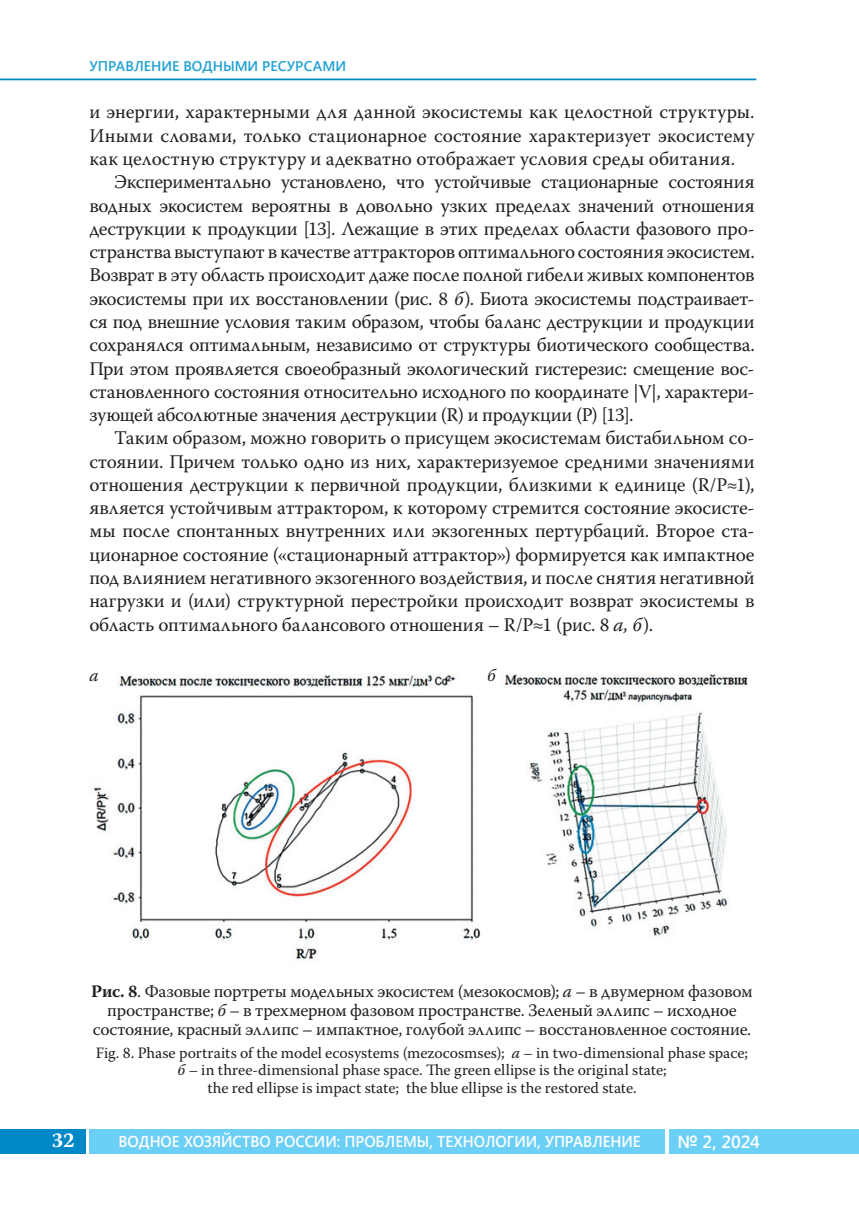
<style>
.page{position:relative;width:859px;height:1206px;background:#fff}
.page>*{position:absolute;margin:0;border:0;box-sizing:border-box;transform-origin:0 0}
.t1{font:700 21px "Warnock Pro";color:#fff}
.t2{font:19.25px "Warnock Pro";letter-spacing:-.01em;color:#231f20}
.t3{font:17.5px/19.2px "Warnock Pro";letter-spacing:-.01em;color:#231f20;text-align:center}
.t4{font:600 17.5px "Segoe UI";color:#fff}
.t5{font:italic 17.5px "Warnock Pro";color:#231f20}
.t6{font:15.75px/17.5px "Warnock Pro";color:#231f20;text-align:center}
.t7{font:600 15.75px "Segoe UI";letter-spacing:-.005em;color:#fff;scale:.95 1}
.t8{font:600 14px "Segoe UI";color:#1fa0d5}
.s1{font-style:italic}
.s2{font-weight:700}
</style>
<div class="page">
<div style="left:89px;top:1128px;width:576px;height:25px;background:#6bcff6"></div>
<div style="left:0;top:1128px;width:86px;height:25px;background:#0088c7"></div>
<div style="left:669px;top:1128px;width:189px;height:25px;background:#6bcff6"></div>
<hr style="left:0;top:79px;width:756px;height:1px;background:#0088c7">
<img style="left:94px;top:674px;width:654px;height:285px">
<p class="t8" style="left:89px;top:56px;width:258px">УПРАВЛЕНИЕ ВОДНЫМИ РЕСУРСАМИ</p>
<p class="t2" style="left:89px;top:105px;width:666px">и энергии, характерными для данной экосистемы как целостной структуры.</p>
<p class="t2" style="left:89px;top:128px;width:666px">Иными словами, только стационарное состояние характеризует экосистему</p>
<p class="t2" style="left:89px;top:151px;width:647px">как целостную структуру и адекватно отображает условия среды обитания.</p>
<p class="t2" style="left:114px;top:174px;width:641px">Экспериментально установлено, что устойчивые стационарные состояния</p>
<p class="t2" style="left:89px;top:198px;width:666px">водных экосистем вероятны в довольно узких пределах значений отношения</p>
<p class="t2" style="left:89px;top:221px;width:666px">деструкции к продукции [13]. Лежащие в этих пределах области фазового про-</p>
<p class="t2" style="left:89px;top:244px;width:666px">странства выступают в качестве аттракторов оптимального состояния экосистем.</p>
<p class="t2" style="left:89px;top:267px;width:666px">Возврат в эту область происходит даже после полной гибели живых компонентов</p>
<p class="t2" style="left:89px;top:291px;width:666px">экосистемы при их восстановлении (рис. 8 <span class="s1">б</span>). Биота экосистемы подстраивает-</p>
<p class="t2" style="left:89px;top:314px;width:666px">ся под внешние условия таким образом, чтобы баланс деструкции и продукции</p>
<p class="t2" style="left:89px;top:337px;width:666px">сохранялся оптимальным, независимо от структуры биотического сообщества.</p>
<p class="t2" style="left:89px;top:361px;width:666px">При этом проявляется своеобразный экологический гистерезис: смещение вос-</p>
<p class="t2" style="left:89px;top:384px;width:666px">становленного состояния относительно исходного по координате |V|, характери-</p>
<p class="t2" style="left:89px;top:407px;width:545px">зующей абсолютные значения деструкции (R) и продукции (P) [13].</p>
<p class="t2" style="left:114px;top:430px;width:641px">Таким образом, можно говорить о присущем экосистемам бистабильном со-</p>
<p class="t2" style="left:89px;top:454px;width:666px">стоянии. Причем только одно из них, характеризуемое средними значениями</p>
<p class="t2" style="left:89px;top:477px;width:666px">отношения деструкции к первичной продукции, близкими к единице (R/P≈1),</p>
<p class="t2" style="left:89px;top:500px;width:666px">является устойчивым аттрактором, к которому стремится состояние экосисте-</p>
<p class="t2" style="left:89px;top:523px;width:666px">мы после спонтанных внутренних или экзогенных пертурбаций. Второе ста-</p>
<p class="t2" style="left:89px;top:547px;width:666px">ционарное состояние («стационарный аттрактор») формируется как импактное</p>
<p class="t2" style="left:89px;top:570px;width:666px">под влиянием негативного экзогенного воздействия, и после снятия негативной</p>
<p class="t2" style="left:89px;top:593px;width:666px">нагрузки и (или) структурной перестройки происходит возврат экосистемы в</p>
<p class="t2" style="left:89px;top:617px;width:565px">область оптимального балансового отношения – R/P≈1 (рис. 8 <span class="s1">а, б</span>).</p>
<p class="t5" style="left:89px;top:668px;width:11px">а</p>
<p class="t5" style="left:487px;top:668px;width:10px">б</p>
<p class="t3" style="left:91px;top:982px;width:663px"><span class="s2">Рис. 8</span>. Фазовые портреты модельных экосистем (мезокосмов); <span class="s1">а –</span> в двумерном фазовом пространстве; <span class="s1">б –</span> в трехмерном фазовом пространстве. Зеленый эллипс – исходное состояние, красный эллипс – импактное, голубой эллипс – восстановленное состояние.</p>
<p class="t6" style="left:96px;top:1045px;width:653px">Fig. 8. Phase portraits of the model ecosystems (mezocosmses); <span class="s1">а –</span> in two-dimensional phase space; <span class="s1">б –</span> in three-dimensional phase space. The green ellipse is the original state;<br>the red ellipse is impact state; the blue ellipse is the restored state.</p>
<p class="t1" style="left:52px;top:1132px;width:24px">32</p>
<p class="t7" style="left:118px;top:1129px;width:551px">ВОДНОЕ ХОЗЯЙСТВО РОССИИ: ПРОБЛЕМЫ, ТЕХНОЛОГИИ, УПРАВЛЕНИЕ</p>
<p class="t4" style="left:677px;top:1128px;width:84px">№ 2, 2024</p>
</div>
